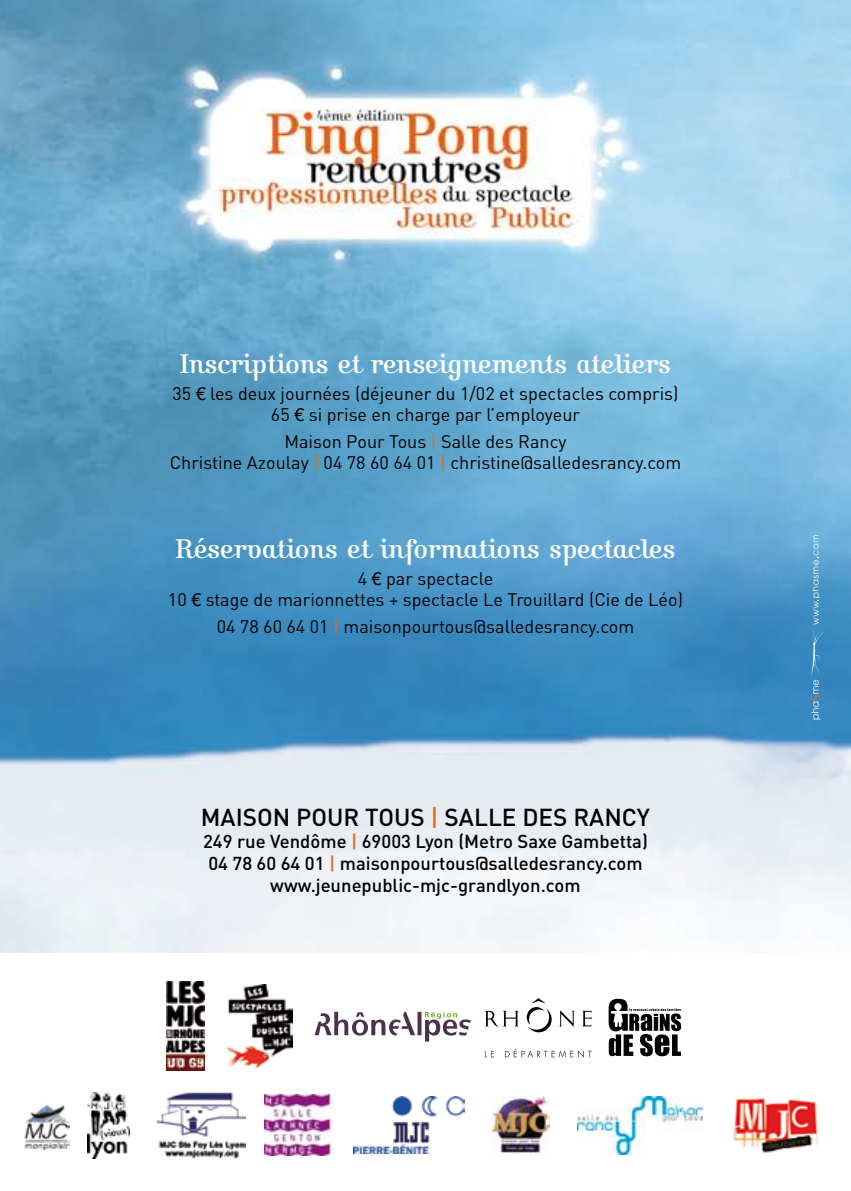
<style>
.page{position:relative;width:851px;height:1191px;background:#fff}
.page>*{position:absolute;margin:0;border:0;box-sizing:border-box;transform-origin:0 0}
.t1{font:28px "Kursivschrift Stehend";color:#fff}
.t2{font:500 24.2px "DIN";color:#000}
.t3{font:500 18.4px/22.2px "DIN";color:#000;text-align:center}
.t4{font:18px/21.6px "DIN";color:#000;text-align:center}
.s1{font-family:"Helvetica Neue"}
.s2{color:#eb6a0a}
.s3{color:#ea661b}
</style>
<div class="page">
<img style="left:0;top:0;width:850px;height:953px">
<img style="left:577px;top:1096px;width:125px;height:58px">
<img style="left:733px;top:1098px;width:85px;height:55px">
<img style="left:354px;top:1096px;width:111px;height:57px">
<img style="left:156px;top:1092px;width:89px;height:67px">
<img style="left:24px;top:1104px;width:46px;height:45px">
<img style="left:88px;top:1092px;width:42px;height:66px">
<img style="left:491px;top:1096px;width:59px;height:58px">
<img style="left:265px;top:1094px;width:68px;height:61px">
<img style="left:226px;top:984px;width:66px;height:83px">
<img style="left:166px;top:981px;width:39px;height:89px">
<svg style="left:314px;top:1011px;width:156px;height:30px"></svg>
<svg style="left:485px;top:1010px;width:33px;height:16px"></svg>
<svg style="left:560px;top:1010px;width:14px;height:16px"></svg>
<svg style="left:582px;top:1010px;width:10px;height:16px"></svg>
<svg style="left:526px;top:998px;width:25px;height:34px"></svg>
<svg style="left:485px;top:1051px;width:9px;height:6px"></svg>
<svg style="left:505px;top:1048px;width:86px;height:9px"></svg>
<svg style="left:608px;top:998px;width:73px;height:58px"></svg>
<svg style="left:810px;top:535px;width:12px;height:184px"></svg>
<h1 class="t1" style="left:180px;top:348px;width:492px">Inscriptions et renseignements ateliers</h1>
<p class="t4" style="left:172px;top:382px;width:507px">35 <span class="s1">€</span> les deux journées (déjeuner du 1/02 et spectacles compris)<br>65 <span class="s1">€</span> si prise en charge par l’employeur</p>
<p class="t4" style="left:170px;top:430px;width:513px">Maison Pour Tous <span class="s2">|</span> Salle des Rancy<br>Christine Azoulay <span class="s2">|</span> 04 78 60 64 01 <span class="s2">|</span> christine@salledesrancy.com</p>
<h1 class="t1" style="left:175px;top:533px;width:501px">Réservations et informations spectacles</h1>
<p class="t4" style="left:168px;top:567px;width:516px">4 <span class="s1">€</span> par spectacle<br>10 <span class="s1">€</span> stage de marionnettes + spectacle Le Trouillard (Cie de Léo)</p>
<p class="t4" style="left:217px;top:615px;width:419px">04 78 60 64 01 <span class="s2">|</span> maisonpourtous@salledesrancy.com</p>
<h2 class="t2" style="left:201px;top:801px;width:451px">MAISON POUR TOUS <span class="s2">|</span> SALLE DES RANCY</h2>
<p class="t3" style="left:203px;top:829px;width:446px">249 rue Vendôme <span class="s3">|</span> 69003 Lyon (Metro Saxe Gambetta)<br>04 78 60 64 01 <span class="s3">|</span> maisonpourtous@salledesrancy.com www.jeunepublic-mjc-grandlyon.com</p>
</div>
